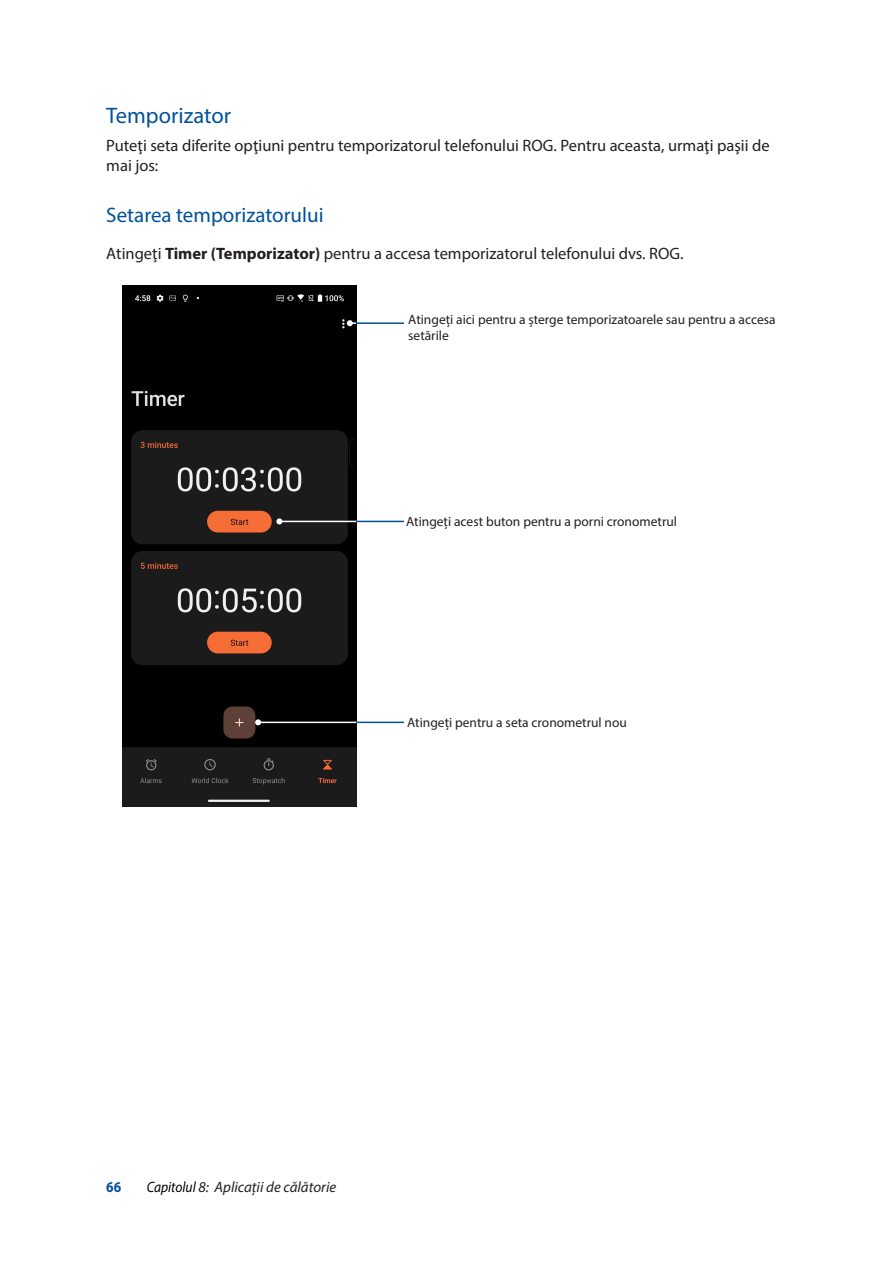
<style>
.page{position:relative;width:893px;height:1263px;background:#fff}
.page>*{position:absolute;margin:0;border:0;box-sizing:border-box;transform-origin:0 0}
.t1{font:22.5px "Myriad Pro";color:#01529a}
.t2{font:21px "Myriad Pro";color:#01529a}
.t3{font:16.5px/19.8px "Myriad Pro";color:#231f20}
.t4{font:italic 15px "Myriad Pro";color:#231f20}
.t5{font:700 15px "Myriad Pro";color:#01529a;scale:.9 1}
.t6{font:13.5px/16.2px "Myriad Pro";color:#231f20}
.s1{font-weight:700}
.s2{color:#000}
</style>
<div class="page">
<img style="left:122px;top:285px;width:235px;height:521px">
<hr style="left:258px;top:722px;width:99px;height:1px;background:#fff">
<svg style="left:255px;top:719px;width:6px;height:6px"></svg>
<hr style="left:279px;top:521px;width:78px;height:1px;background:#fff">
<svg style="left:276px;top:518px;width:6px;height:6px"></svg>
<hr style="left:357px;top:521px;width:47px;height:1px;background:#01529a">
<hr style="left:357px;top:722px;width:47px;height:1px;background:#01529a">
<svg style="left:347px;top:320px;width:9px;height:6px"></svg>
<hr style="left:356px;top:322px;width:48px;height:2px;background:#01529a">
<h1 class="t1" style="left:106px;top:102px;width:126px">Temporizator</h1>
<p class="t3" style="left:106px;top:136px;width:665px">Puteţi seta diferite opţiuni pentru temporizatorul telefonului ROG. Pentru aceasta, urmaţi paşii de mai jos:</p>
<p class="t2" style="left:106px;top:202px;width:219px">Setarea temporizatorului</p>
<p class="t3" style="left:106px;top:243px;width:579px">Atingeţi <span class="s1">Timer (Temporizator)</span> pentru a accesa temporizatorul telefonului dvs. ROG.</p>
<p class="t6" style="left:408px;top:311px;width:369px">Atingeți aici pentru a șterge temporizatoarele sau pentru a accesa setările</p>
<p class="t6" style="left:406px;top:513px;width:272px">Atingeți acest buton pentru a porni cronometrul</p>
<p class="t6" style="left:407px;top:714px;width:221px">Atingeți pentru a seta cronometrul nou</p>
<p class="t5" style="left:106px;top:1177px;width:18px">66</p>
<p class="t4" style="left:147px;top:1178px;width:191px"><span class="s2">Capitolul</span> 8: Aplicații de călătorie</p>
</div>
